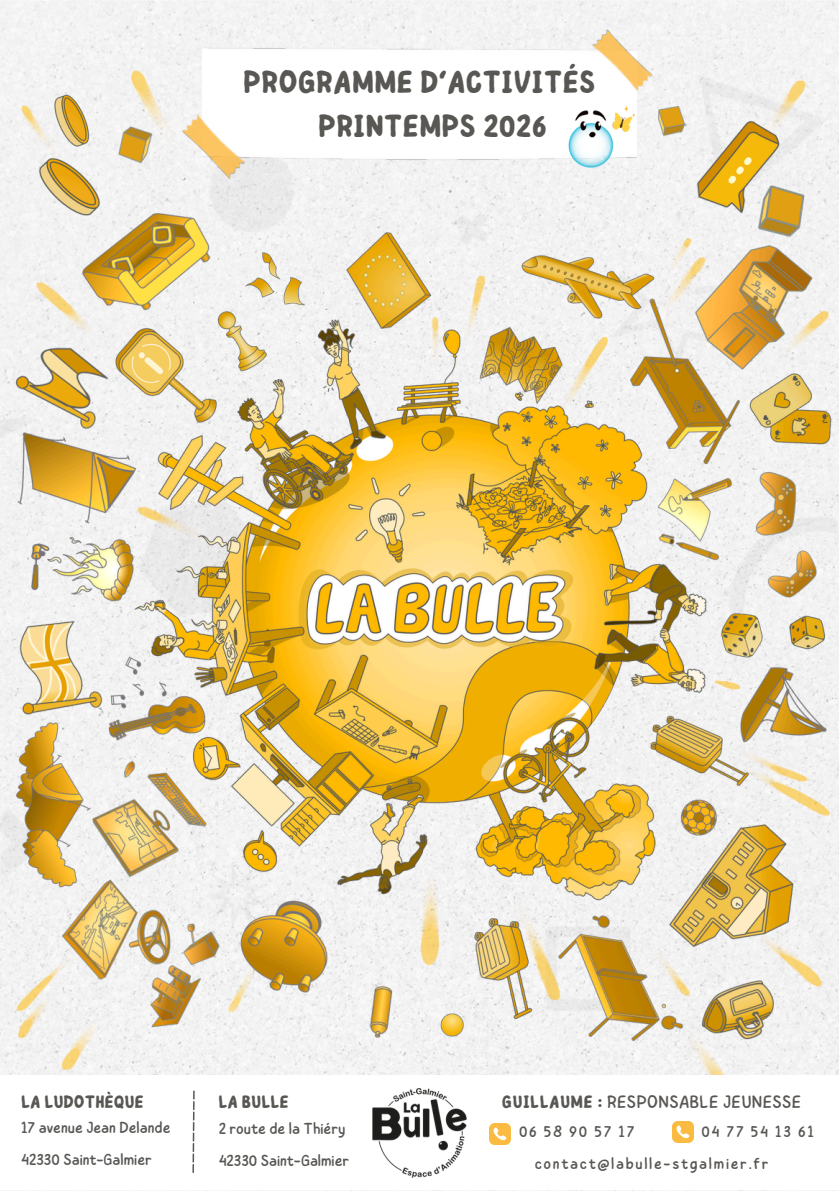
<style>
.page{position:relative;width:839px;height:1191px;background:#fff}
.page>*{position:absolute;margin:0;border:0;box-sizing:border-box;transform-origin:0 0}
.t1{font:700 32px/44px "Childos Arabic";color:#595754}
.t2{font:18px "Childos Arabic";letter-spacing:.025em;color:#595754}
.t3{font:700 18px "Childos Arabic";color:#595754}
.t4{font:16px/32px "Childos Arabic";color:#595754}
.t5{font:16px "Childos Arabic";letter-spacing:.105em;color:#595754}
.s1{font-weight:700}
</style>
<div class="page">
<div style="left:0;top:2px;width:838px;height:1072px;background:#f3f3f3"></div>
<img style="left:1px;top:45px;width:837px;height:1146px">
<img style="left:203px;top:45px;width:381px;height:117px">
<img style="left:1px;top:1075px;width:837px;height:114px">
<img style="left:362px;top:1079px;width:115px;height:108px">
<img style="left:489px;top:1123px;width:21px;height:21px">
<img style="left:672px;top:1122px;width:21px;height:21px">
<img style="left:174px;top:106px;width:81px;height:80px">
<img style="left:584px;top:22px;width:80px;height:40px">
<svg style="left:192px;top:1091px;width:3px;height:82px"></svg>
<img style="left:518px;top:62px;width:154px;height:151px">
<h1 class="t1" style="left:318px;top:61px;width:279px;text-indent:-75px">PROGRAMME D’ACTIVITÉS<br>PRINTEMPS 2026</h1>
<p class="t3" style="left:21px;top:1089px;width:124px">LA LUDOTHÈQUE</p>
<p class="t4" style="left:21px;top:1112px;width:151px">17 avenue Jean Delande<br>42330 Saint-Galmier</p>
<p class="t3" style="left:218px;top:1089px;width:72px">LA BULLE</p>
<p class="t4" style="left:218px;top:1113px;width:132px">2 route de la Thiéry<br>42330 Saint-Galmier</p>
<p class="t2" style="left:502px;top:1089px;width:300px"><span class="s1">GUILLAUME :</span> RESPONSABLE JEUNESSE</p>
<p class="t4" style="left:519px;top:1116px;width:117px">06 58 90 57 17</p>
<p class="t4" style="left:701px;top:1116px;width:114px">04 77 54 13 61</p>
<p class="t5" style="left:534px;top:1152px;width:235px">contact@labulle-stgalmier.fr</p>
</div>
